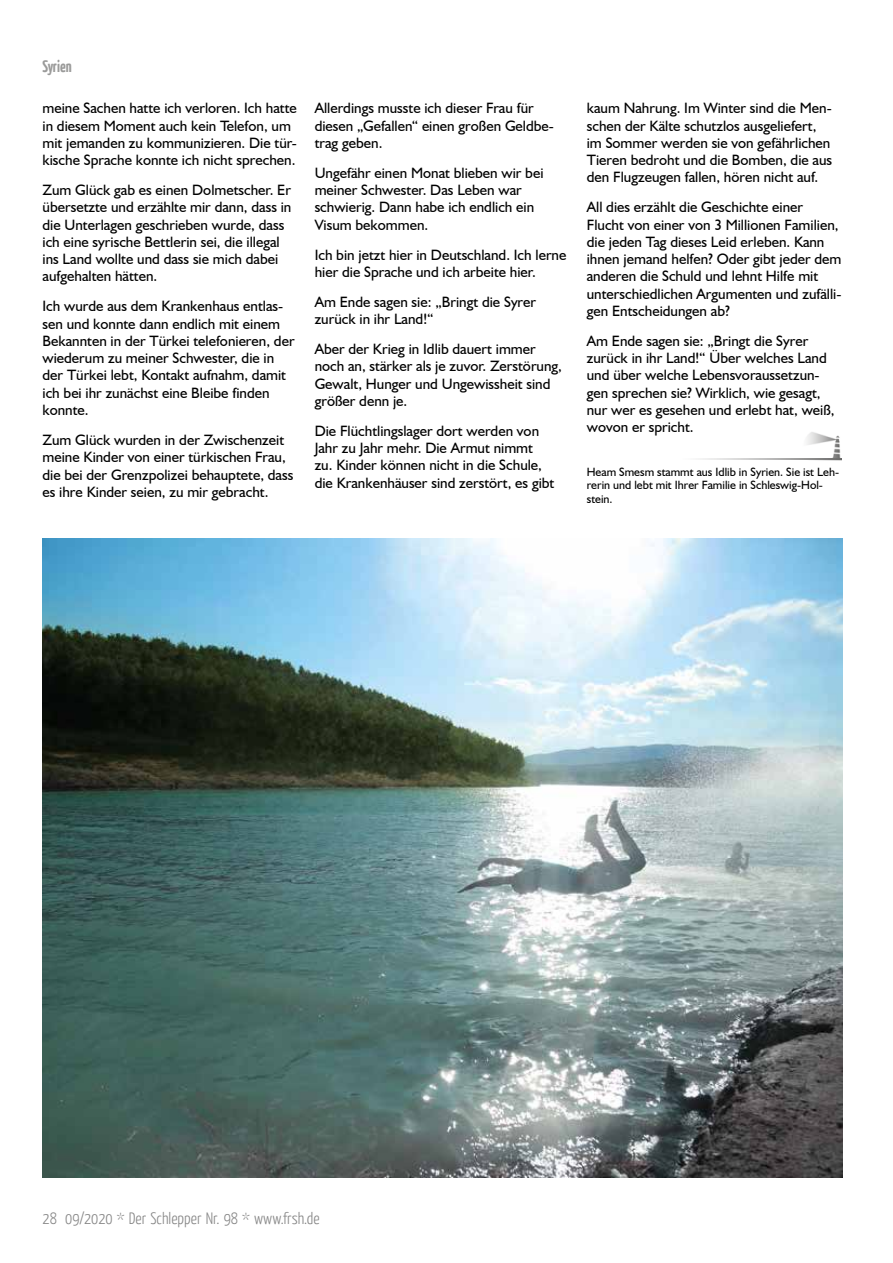
<style>
.page{position:relative;width:893px;height:1263px;background:#fff}
.page>*{position:absolute;margin:0;border:0;box-sizing:border-box;transform-origin:0 0}
.t1{font:300 16.5px "Yanone Kaffeesatz";color:#878787}
.t2{font:700 16.5px "Yanone Kaffeesatz";color:#575756}
.t3{font:15px/17.2px "Humanist 521 BT";color:#000}
.t4{font:12px/13.5px "Humanist 521 BT";color:#000}
</style>
<div class="page">
<img style="left:43px;top:539px;width:800px;height:638px">
<img style="left:802px;top:432px;width:40px;height:29px">
<img style="left:700px;top:459px;width:142px;height:1px">
<p class="t2" style="left:43px;top:55px;width:31px">Syrien</p>
<p class="t3" style="left:43px;top:99px;width:256px">meine Sachen hatte ich verloren. Ich hatte in diesem Moment auch kein Telefon, um mit jemanden zu kommunizieren. Die tür&shy;kische Sprache konnte ich nicht sprechen.</p>
<p class="t3" style="left:43px;top:181px;width:250px">Zum Glück gab es einen Dolmetscher. Er übersetzte und erzählte mir dann, dass in die Unterlagen geschrieben wurde, dass ich eine syrische Bettlerin sei, die illegal ins Land wollte und dass sie mich dabei aufgehalten hätten.</p>
<p class="t3" style="left:43px;top:297px;width:254px">Ich wurde aus dem Krankenhaus entlas&shy;sen und konnte dann endlich mit einem Bekannten in der Türkei telefonieren, der wiederum zu meiner Schwester, die in der Türkei lebt, Kontakt aufnahm, damit ich bei ihr zunächst eine Bleibe finden konnte.</p>
<p class="t3" style="left:43px;top:431px;width:252px">Zum Glück wurden in der Zwischenzeit meine Kinder von einer türkischen Frau, die bei der Grenzpolizei behauptete, dass es ihre Kinder seien, zu mir gebracht.</p>
<p class="t3" style="left:315px;top:99px;width:241px">Allerdings musste ich dieser Frau für diesen „Gefallen“ einen großen Geldbe&shy;trag geben.</p>
<p class="t3" style="left:315px;top:164px;width:230px">Ungefähr einen Monat blieben wir bei meiner Schwester. Das Leben war schwierig. Dann habe ich endlich ein<br>Visum bekommen.</p>
<p class="t3" style="left:315px;top:246px;width:253px">Ich bin jetzt hier in Deutschland. Ich lerne hier die Sprache und ich arbeite hier.</p>
<p class="t3" style="left:315px;top:293px;width:223px">Am Ende sagen sie: „Bringt die Syrer zurück in ihr Land!“</p>
<p class="t3" style="left:315px;top:340px;width:249px">Aber der Krieg in Idlib dauert immer noch an, stärker als je zuvor. Zerstörung,<br>Gewalt, Hunger und Ungewissheit sind größer denn je.</p>
<p class="t3" style="left:315px;top:422px;width:241px">Die Flüchtlingslager dort werden von Jahr zu Jahr mehr. Die Armut nimmt zu. Kinder können nicht in die Schule, die Krankenhäuser sind zerstört, es gibt</p>
<p class="t3" style="left:587px;top:99px;width:247px">kaum Nahrung. Im Winter sind die Men&shy;schen der Kälte schutzlos ausgeliefert, im Sommer werden sie von gefährlichen Tieren bedroht und die Bomben, die aus den Flugzeugen fallen, hören nicht auf.</p>
<p class="t3" style="left:587px;top:198px;width:256px">All dies erzählt die Geschichte einer Flucht von einer von 3 Millionen Familien, die jeden Tag dieses Leid erleben. Kann ihnen jemand helfen? Oder gibt jeder dem anderen die Schuld und lehnt Hilfe mit unterschiedlichen Argumenten und zufälli&shy;gen Entscheidungen ab?</p>
<p class="t3" style="left:587px;top:332px;width:249px">Am Ende sagen sie: „Bringt die Syrer zurück in ihr Land!“ Über welches Land und über welche Lebensvoraussetzun&shy;gen sprechen sie? Wirklich, wie gesagt, nur wer es gesehen und erlebt hat, weiß, wovon er spricht.</p>
<p class="t4" style="left:587px;top:465px;width:254px">Heam Smesm stammt aus Idlib in Syrien. Sie ist Leh&shy;rerin und lebt mit Ihrer Familie in Schleswig-Hol&shy;stein.</p>
<p class="t1" style="left:43px;top:1208px;width:279px">28 09/2020 * Der Schlepper Nr. 98 * www.frsh.de</p>
</div>
